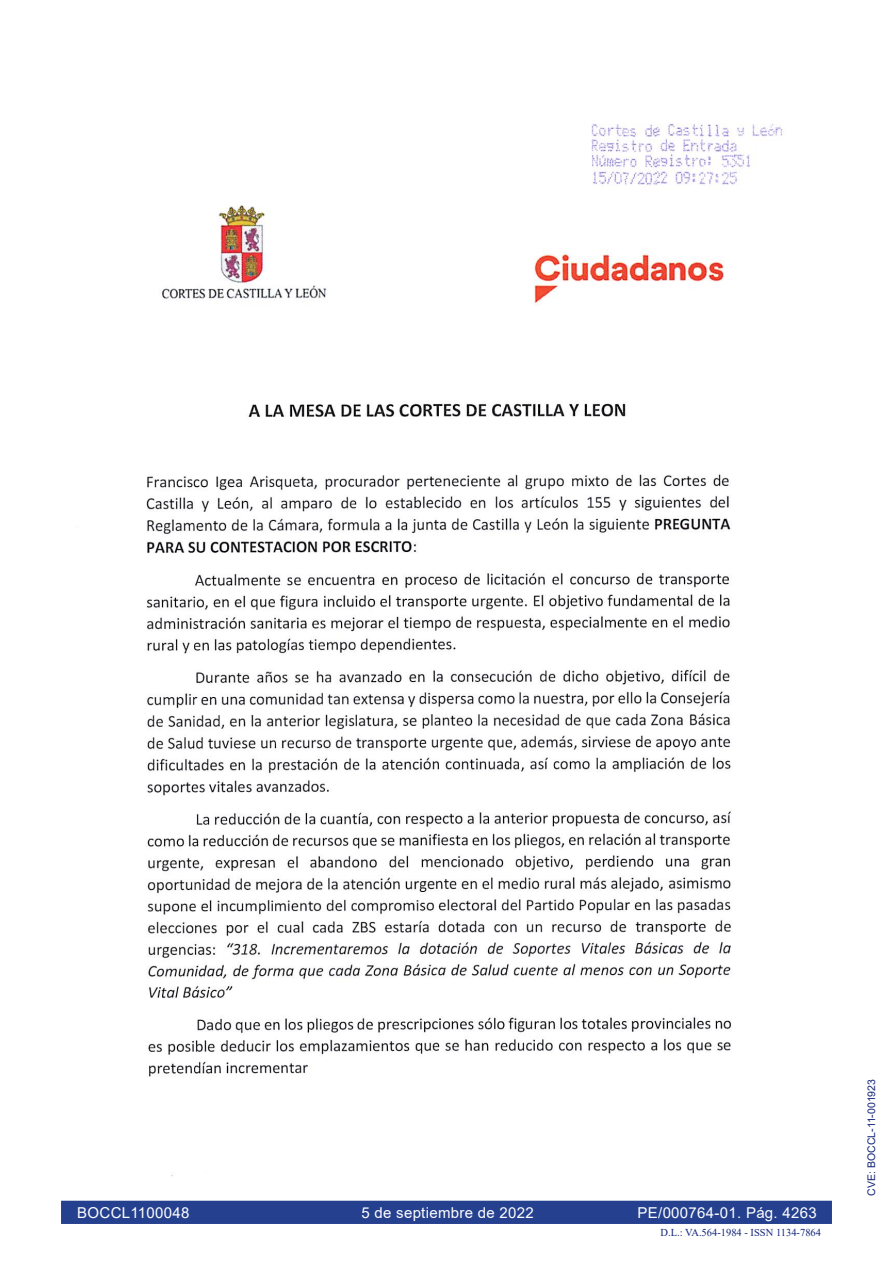
<style>
.page{position:relative;width:893px;height:1263px;background:#fff}
.page>*{position:absolute;margin:0;border:0;box-sizing:border-box;transform-origin:0 0}
.E_CVE{font:15px "Arial";letter-spacing:.02em;color:#fff}
.t1{font:10.5px "Times New Roman";color:#132477}
.t2{font:10.5px "Arial";color:#132477}
</style>
<div class="page">
<div style="left:60px;top:1200px;width:773px;height:25px;background:#25408f"></div>
<div style="left:60px;top:1199px;width:773px;height:26px;border:2px solid #fff"></div>
<img style="left:60px;top:123px;width:773px;height:1077px">
<p class="E_CVE" style="left:77px;top:1202px;width:114px">BOCCL1100048</p>
<p class="E_CVE" style="left:361px;top:1202px;width:174px">5 de septiembre de 2022</p>
<p class="E_CVE" style="left:638px;top:1202px;width:181px">PE/000764-01. Pág. 4263</p>
<p class="t1" style="left:661px;top:1225px;width:162px">D.L.: VA.564-1984 - ISSN 1134-7864</p>
<p class="t2" style="left:864px;top:1195px;width:118px;rotate:-90deg">CVE: BOCCL-11-001923</p>
</div>
